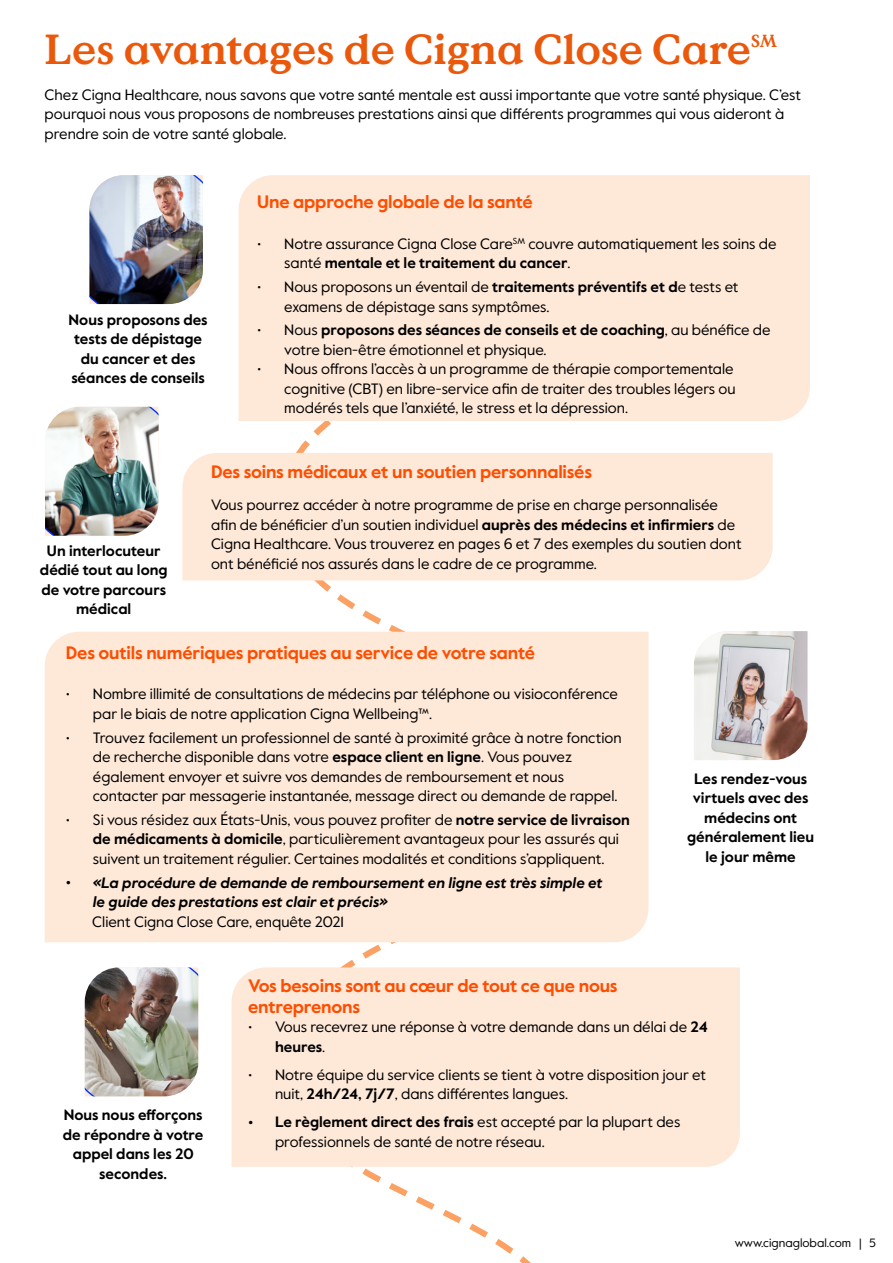
<style>
.page{position:relative;width:893px;height:1263px;background:#fff}
.page>*{position:absolute;margin:0;border:0;box-sizing:border-box;transform-origin:0 0}
.t1{font:700 42px "Value Serif Pro";color:#ea580c}
.t2{font:700 18px/21px "Value Sans Pro";letter-spacing:-.01em;color:#ff4d00}
.t3{font:700 17.55px "Value Serif Pro";color:#ea580c}
.t4{font:15px/19.5px "Value Sans Pro";color:#000}
.t5{font:700 15px/19.5px "Value Sans Pro";color:#000;text-align:center}
.t6{font:italic 700 15px/19.5px "Value Sans Pro";color:#000}
.t7{font:12px "Value Sans Pro";color:#000}
.s1{font-weight:700}
</style>
<div class="page">
<svg style="left:277px;top:421px;width:296px;height:842px"></svg>
<div style="left:239px;top:175px;width:571px;height:246px;background:#fee8d8"></div>
<img style="left:89px;top:175px;width:114px;height:129px">
<img style="left:45px;top:407px;width:114px;height:129px">
<img style="left:694px;top:631px;width:113px;height:129px">
<img style="left:85px;top:967px;width:113px;height:129px">
<div style="left:45px;top:632px;width:603px;height:310px;background:#fee8d8"></div>
<div style="left:232px;top:967px;width:508px;height:200px;background:#fee8d8"></div>
<div style="left:182px;top:453px;width:591px;height:127px;background:#fee8d8"></div>
<h1 class="t1" style="left:45px;top:24px;width:708px">Les avantages de Cigna Close Care</h1>
<p class="t3" style="left:751px;top:30px;width:28px">SM</p>
<p class="t4" style="left:45px;top:85px;width:758px">Chez Cigna Healthcare, nous savons que votre santé mentale est aussi importante que votre santé physique. C’est pourquoi nous vous proposons de nombreuses prestations ainsi que différents programmes qui vous aideront à prendre soin de votre santé globale.</p>
<p class="t5" style="left:69px;top:310px;width:141px">Nous proposons des tests de dépistage du cancer et des séances de conseils</p>
<p class="t2" style="left:257px;top:192px;width:277px">Une approche globale de la santé</p>
<p class="t4" style="left:284px;top:234px;width:494px;text-indent:-27px">• Notre assurance Cigna Close Care<sup>SM</sup> couvre automatiquement les soins de santé <span class="s1">mentale et le traitement du cancer</span>.</p>
<p class="t4" style="left:284px;top:277px;width:456px;text-indent:-27px">• Nous proposons un éventail de <span class="s1">traitements préventifs et d</span>e tests et examens de dépistage sans symptômes.</p>
<p class="t4" style="left:284px;top:321px;width:488px;text-indent:-27px">• Nous <span class="s1">proposons des séances de conseils et de coaching</span>, au bénéfice de votre bien-être émotionnel et physique.</p>
<p class="t4" style="left:284px;top:360px;width:453px;text-indent:-27px">• Nous offrons l’accès à un programme de thérapie comportementale cognitive (CBT) en libre-service afin de traiter des troubles légers ou modérés tels que l’anxiété, le stress et la dépression.</p>
<p class="t5" style="left:40px;top:542px;width:129px">Un interlocuteur dédié tout au long de votre parcours médical</p>
<p class="t2" style="left:211px;top:462px;width:382px">Des soins médicaux et un soutien personnalisés</p>
<p class="t4" style="left:211px;top:496px;width:532px">Vous pourrez accéder à notre programme de prise en charge personnalisée afin de bénéficier d’un soutien individuel <span class="s1">auprès des médecins et infirmiers</span> de Cigna Healthcare. Vous trouverez en pages 6 et 7 des exemples du soutien dont ont bénéficié nos assurés dans le cadre de ce programme.</p>
<p class="t2" style="left:66px;top:643px;width:471px">Des outils numériques pratiques au service de votre santé</p>
<p class="t4" style="left:93px;top:685px;width:526px;text-indent:-27px">• Nombre illimité de consultations de médecins par téléphone ou visioconférence par le biais de notre application Cigna Wellbeing™.</p>
<p class="t4" style="left:93px;top:728px;width:530px;text-indent:-27px">• Trouvez facilement un professionnel de santé à proximité grâce à notre fonction de recherche disponible dans votre <span class="s1">espace client en ligne</span>. Vous pouvez également envoyer et suivre vos demandes de remboursement et nous contacter par messagerie instantanée, message direct ou demande de rappel.</p>
<p class="t4" style="left:93px;top:810px;width:538px;text-indent:-27px">• Si vous résidez aux États-Unis, vous pouvez profiter de <span class="s1">notre service de livraison de médicaments à domicile</span>, particulièrement avantageux pour les assurés qui suivent un traitement régulier. Certaines modalités et conditions s’appliquent.</p>
<p class="t6" style="left:93px;top:873px;width:511px;text-indent:-27px">• «La procédure de demande de remboursement en ligne est très simple et le guide des prestations est clair et précis»</p>
<p class="t4" style="left:92px;top:912px;width:253px">Client Cigna Close Care, enquête 2021</p>
<p class="t5" style="left:687px;top:769px;width:129px">Les rendez-vous virtuels avec des médecins ont généralement lieu le jour même</p>
<p class="t5" style="left:63px;top:1106px;width:142px">Nous nous efforçons de répondre à votre appel dans les 20 secondes.</p>
<p class="t2" style="left:248px;top:976px;width:371px">Vos besoins sont au cœur de tout ce que nous entreprenons</p>
<p class="t4" style="left:275px;top:1017px;width:434px;text-indent:-27px">• Vous recevrez une réponse à votre demande dans un délai de <span class="s1">24 heures</span>.</p>
<p class="t4" style="left:275px;top:1065px;width:433px;text-indent:-27px">• Notre équipe du service clients se tient à votre disposition jour et nuit, <span class="s1">24h/24, 7j/7</span>, dans différentes langues.</p>
<p class="t4" style="left:275px;top:1112px;width:407px;text-indent:-27px"><span class="s1">• Le règlement direct des frais</span> est accepté par la plupart des professionnels de santé de notre réseau.</p>
<p class="t7" style="left:735px;top:1235px;width:143px">www.cignaglobal.com | 5</p>
</div>
